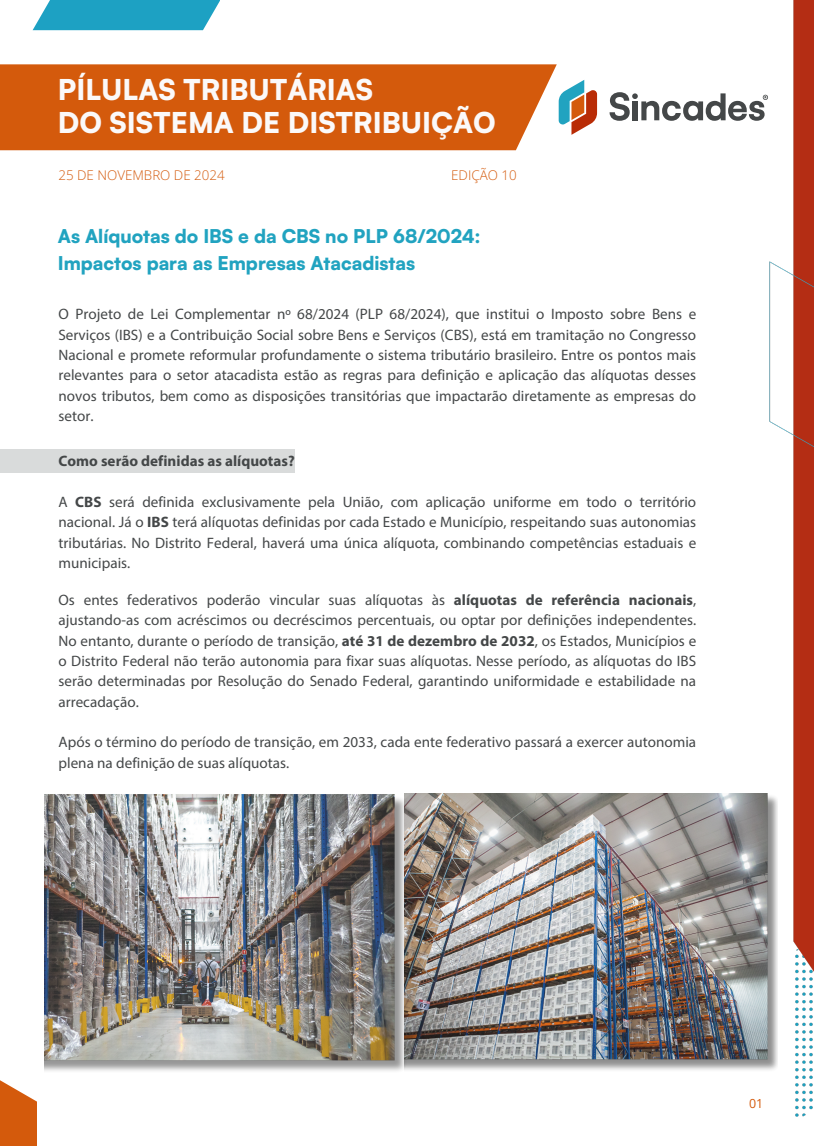
<style>
.page{position:relative;width:814px;height:1146px;background:#fff}
.page>*{position:absolute;margin:0;border:0;box-sizing:border-box;transform-origin:0 0}
.t1{font:900 28.44px/33.4px "Satoshi";color:#fbf9f9}
.t2{font:900 18.81px/26.2px "Satoshi";color:#21a3c0}
.t3{font:15.05px/20.3px "Myriad Pro";color:#444748;text-align:justify}
.t4{font:700 15.05px "Myriad Pro";color:#444748}
.t5{font:300 13.39px "Open Sans";color:#d45a0c}
.t6{font:12.42px "Open Sans";color:#d45a0c}
.s1{font-weight:700}
</style>
<div class="page">
<svg style="left:0;top:1080px;width:37px;height:65px;fill:#d45a0c"></svg>
<svg style="left:33px;top:0;width:187px;height:30px"></svg>
<div style="left:0;top:64px;width:557px;height:86px;background:#d45a0c"></div>
<svg style="left:559px;top:80px;width:38px;height:55px"></svg>
<svg style="left:609px;top:92px;width:157px;height:29px"></svg>
<img style="left:766px;top:0;width:48px;height:1117px">
<div style="left:0;top:449px;width:295px;height:23px;background:#d9dbdb"></div>
<img style="left:44px;top:794px;width:360px;height:277px">
<img style="left:404px;top:793px;width:373px;height:281px">
<h1 class="t1" style="left:58px;top:72px;width:439px">PÍLULAS TRIBUTÁRIAS<br>DO SISTEMA DE DISTRIBUIÇÃO</h1>
<p class="t5" style="left:58px;top:165px;width:168px">25 DE NOVEMBRO DE 2024</p>
<h2 class="t5" style="left:451px;top:165px;width:67px">EDIÇÃO 10</h2>
<p class="t2" style="left:58px;top:223px;width:424px">As Alíquotas do IBS e da CBS no PLP 68/2024:<br>Impactos para as Empresas Atacadistas</p>
<h3 class="t3" style="left:58px;top:305px;width:639px">O Projeto de Lei Complementar nº 68/2024 (PLP 68/2024), que institui o Imposto sobre Bens e Serviços (IBS) e a Contribuição Social sobre Bens e Serviços (CBS), está em tramitação no Congresso Nacional e promete reformular profundamente o sistema tributário brasileiro. Entre os pontos mais relevantes para o setor atacadista estão as regras para definição e aplicação das alíquotas desses novos tributos, bem como as disposições transitórias que impactarão diretamente as empresas do setor.</h3>
<h4 class="t4" style="left:58px;top:454px;width:238px">Como serão definidas as alíquotas?</h4>
<h4 class="t3" style="left:58px;top:493px;width:639px">A <span class="s1">CBS</span> será definida exclusivamente pela União, com aplicação uniforme em todo o território nacional. Já o <span class="s1">IBS</span> terá alíquotas definidas por cada Estado e Município, respeitando suas autonomias tributárias. No Distrito Federal, haverá uma única alíquota, combinando competências estaduais e municipais.</h4>
<h4 class="t3" style="left:58px;top:591px;width:639px">Os entes federativos poderão vincular suas alíquotas às <span class="s1">alíquotas de referência nacionais</span>, ajustando-as com acréscimos ou decréscimos percentuais, ou optar por definições independentes.<br>No entanto, durante o período de transição, <span class="s1">até 31 de dezembro de 2032</span>, os Estados, Municípios e o Distrito Federal não terão autonomia para fixar suas alíquotas. Nesse período, as alíquotas do IBS serão determinadas por Resolução do Senado Federal, garantindo uniformidade e estabilidade na arrecadação.</h4>
<p class="t3" style="left:58px;top:733px;width:639px">Após o término do período de transição, em 2033, cada ente federativo passará a exercer autonomia plena na definição de suas alíquotas.</p>
<h4 class="t6" style="left:749px;top:1094px;width:16px">01</h4>
</div>
